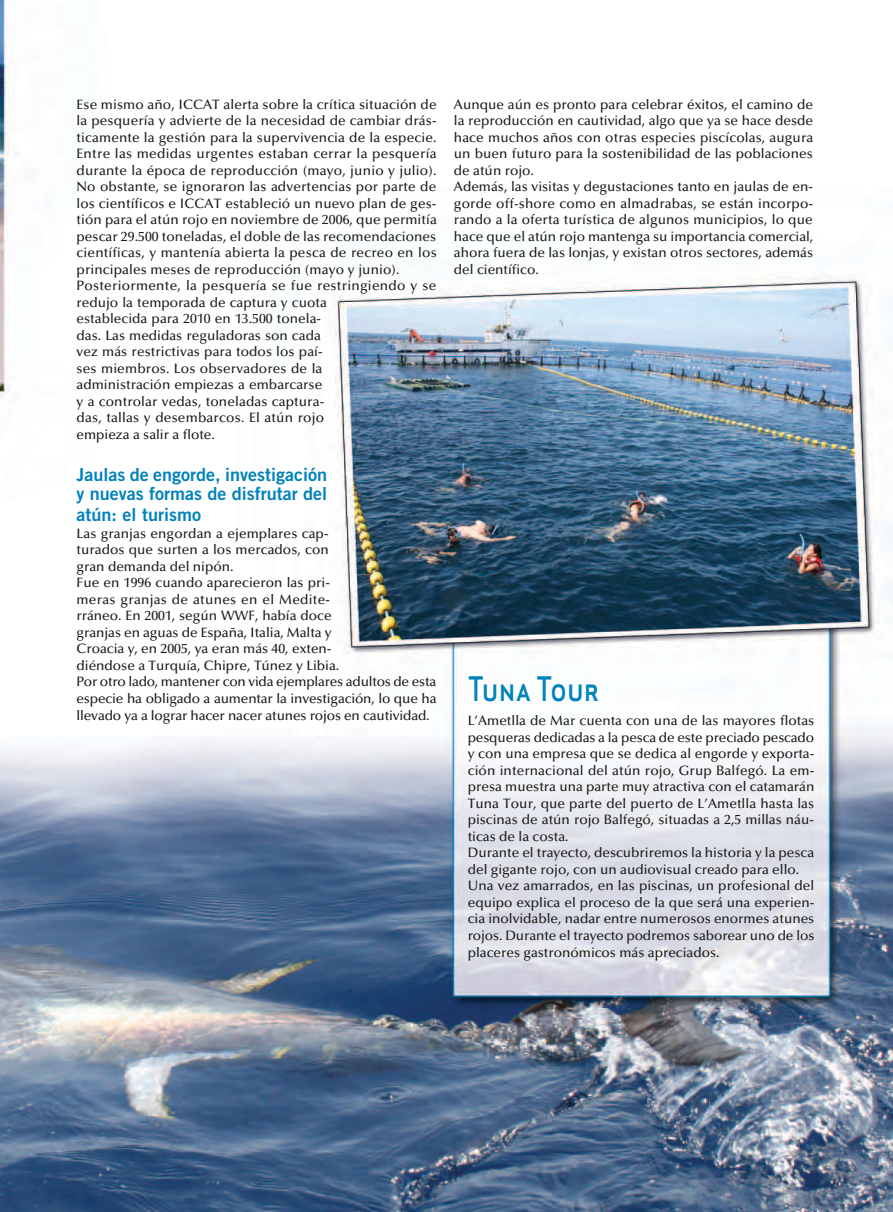
<style>
.page{position:relative;width:893px;height:1212px;background:#fff}
.page>*{position:absolute;margin:0;border:0;box-sizing:border-box;transform-origin:0 0}
.t1{font:33px "Apex Sans Medium C";color:#0082bc;scale:.85 1}
.t2{font:18px/20.2px "Trade Gothic LT Std Bd 2";color:#0082bc;text-align:justify}
.t3{font:500 13.65px/16.5px "Optima LT Std";letter-spacing:.005em;color:#1a1917}
</style>
<div class="page">
<img style="left:0;top:0;width:893px;height:1212px">
<p class="t3" style="left:77px;top:96px;width:362px">Ese mismo año, ICCAT alerta sobre la crítica situación de la pesquería y advierte de la necesidad de cambiar drás&shy;ticamente la gestión para la supervivencia de la especie.<br>Entre las medidas urgentes estaban cerrar la pesquería durante la época de reproducción (mayo, junio y julio).<br>No obstante, se ignoraron las advertencias por parte de los científicos e ICCAT estableció un nuevo plan de ges&shy;tión para el atún rojo en noviembre de 2006, que permitía pescar 29.500 toneladas, el doble de las recomendaciones científicas, y mantenía abierta la pesca de recreo en los principales meses de reproducción (mayo y junio).<br>Posteriormente, la pesquería se fue restringiendo y se redujo la temporada de captura y cuota<br>establecida para 2010 en 13.500 tonela-<br>das. Las medidas reguladoras son cada<br>vez más restrictivas para todos los paí-<br>ses miembros. Los observadores de la<br>administración empiezas a embarcarse<br>y a controlar vedas, toneladas captura-<br>das, tallas y desembarcos. El atún rojo<br>empieza a salir a flote.</p>
<h2 class="t2" style="left:77px;top:464px;width:252px">Jaulas de engorde, investigación y nuevas formas de disfrutar del atún: el turismo</h2>
<p class="t3" style="left:77px;top:525px;width:362px">Las granjas engordan a ejemplares cap-<br>turados que surten a los mercados, con<br>gran demanda del nipón.<br>Fue en 1996 cuando aparecieron las pri-<br>meras granjas de atunes en el Medite-<br>rráneo. En 2001, según WWF, había doce<br>granjas en aguas de España, Italia, Malta y<br>Croacia y, en 2005, ya eran más 40, exten-<br>diéndose a Turquía, Chipre, Túnez y Libia.<br>Por otro lado, mantener con vida ejemplares adultos de esta especie ha obligado a aumentar la investigación, lo que ha llevado ya a lograr hacer nacer atunes rojos en cautividad.</p>
<p class="t3" style="left:454px;top:96px;width:361px">Aunque aún es pronto para celebrar éxitos, el camino de la reproducción en cautividad, algo que ya se hace desde hace muchos años con otras especies piscícolas, augura un buen futuro para la sostenibilidad de las poblaciones de atún rojo.<br>Además, las visitas y degustaciones tanto en jaulas de en&shy;gorde off-shore como en almadrabas, se están incorpo&shy;rando a la oferta turística de algunos municipios, lo que hace que el atún rojo mantenga su importancia comercial, ahora fuera de las lonjas, y existan otros sectores, además del científico.</p>
<h1 class="t1" style="left:468px;top:668px;width:156px">Tuna Tour</h1>
<p class="t3" style="left:468px;top:713px;width:348px">L’Ametlla de Mar cuenta con una de las mayores flotas pesqueras dedicadas a la pesca de este preciado pescado y con una empresa que se dedica al engorde y exporta&shy;ción internacional del atún rojo, Grup Balfegó. La em&shy;presa muestra una parte muy atractiva con el catamarán Tuna Tour, que parte del puerto de L’Ametlla hasta las piscinas de atún rojo Balfegó, situadas a 2,5 millas náu&shy;ticas de la costa.<br>Durante el trayecto, descubriremos la historia y la pesca del gigante rojo, con un audiovisual creado para ello.<br>Una vez amarrados, en las piscinas, un profesional del equipo explica el proceso de la que será una experien&shy;cia inolvidable, nadar entre numerosos enormes atunes rojos. Durante el trayecto podremos saborear uno de los placeres gastronómicos más apreciados.</p>
</div>
